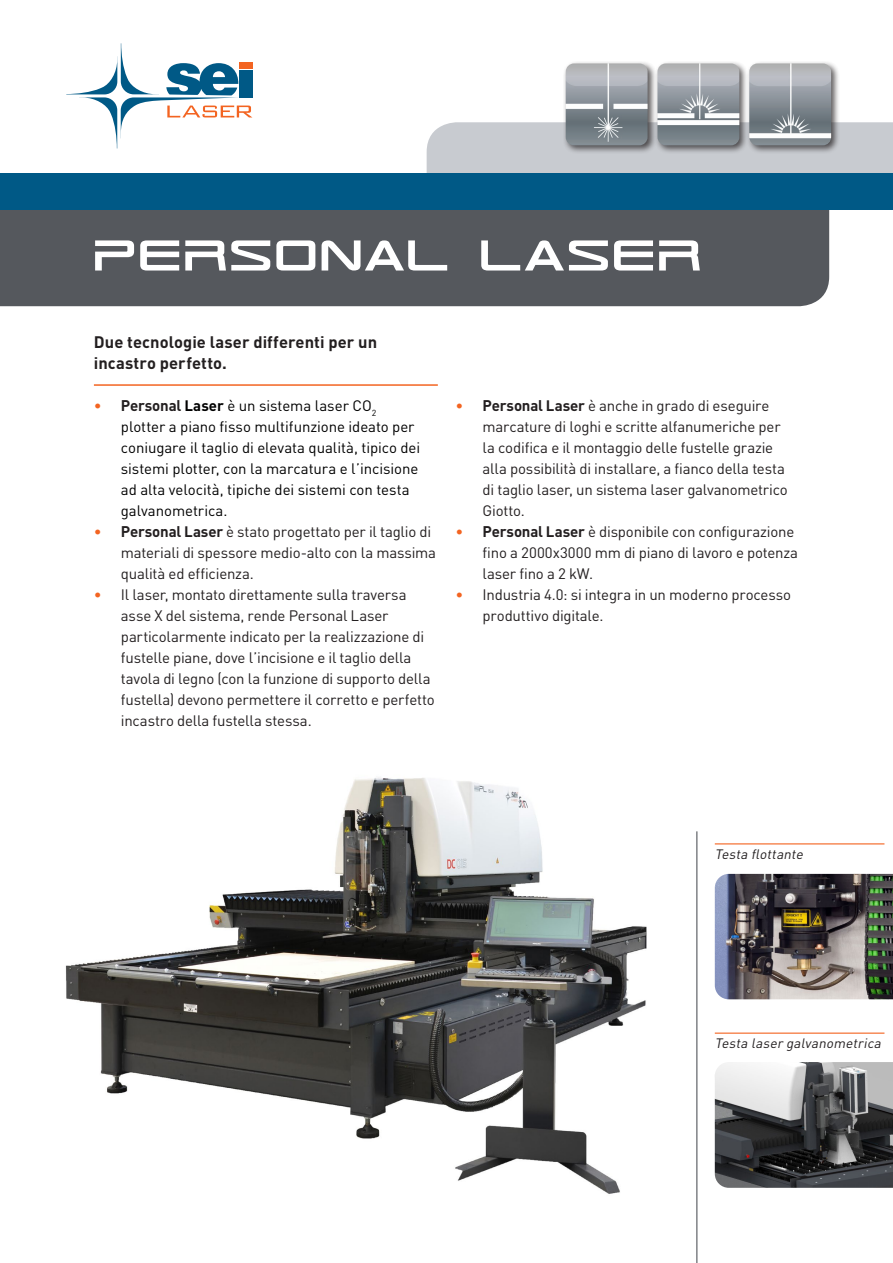
<style>
.page{position:relative;width:893px;height:1263px;background:#fff}
.page>*{position:absolute;margin:0;border:0;box-sizing:border-box;transform-origin:0 0}
.t1{font:57px "TR 909";letter-spacing:-.01em;color:#fff}
.t2{font:700 16.5px/21px "DIN";letter-spacing:.005em;color:#231f20}
.t3{font:15px/21px "DIN Pro";letter-spacing:-.015em;color:#231f20}
.t4{font:15px/21px "DIN Pro";letter-spacing:-.005em;color:#000}
.t5{font:italic 13.5px "DIN";color:#231f20}
.s1{color:#f36421}
.s2{font-family:"DIN";font-weight:700;font-size:15.3px;color:#231f20}
.s3{font-family:"DIN";font-weight:700}
.s4{font-family:"DIN";font-weight:700;font-size:15.3px}
</style>
<div class="page">
<img style="left:65px;top:777px;width:582px;height:417px">
<div style="left:427px;top:122px;width:466px;height:51px;background:#c8cbd0"></div>
<div style="left:0;top:209px;width:829px;height:97px;background:#55585d"></div>
<svg style="left:66px;top:43px;width:186px;height:106px"></svg>
<div style="left:0;top:173px;width:893px;height:36px;background:#005986"></div>
<hr style="left:94px;top:384px;width:344px;height:2px;background:#f36421">
<div style="left:746px;top:61px;width:94px;height:94px;background:#231f20;opacity:.75"></div>
<img style="left:749px;top:63px;width:82px;height:82px">
<div style="left:655px;top:61px;width:94px;height:94px;background:#231f20;opacity:.75"></div>
<img style="left:657px;top:63px;width:82px;height:82px">
<div style="left:563px;top:61px;width:94px;height:94px;background:#231f20;opacity:.75"></div>
<img style="left:566px;top:63px;width:82px;height:82px">
<hr style="left:696px;top:831px;width:1px;height:432px;background:#55585d">
<img style="left:715px;top:874px;width:178px;height:125px">
<img style="left:715px;top:1062px;width:178px;height:126px">
<hr style="left:715px;top:843px;width:169px;height:1px;background:#f36421">
<hr style="left:715px;top:1032px;width:169px;height:2px;background:#f36421">
<p class="t1" style="left:92px;top:217px;width:611px">personal laser</p>
<p class="t2" style="left:94px;top:331px;width:285px">Due tecnologie laser differenti per un incastro perfetto.</p>
<p class="t4" style="left:121px;top:394px;width:301px;text-indent:-27px"><span class="s1">•</span> <span class="s2">Personal</span> <span class="s3">Laser</span> è un sistema laser CO<sub>2 </sub>plotter a piano fisso multifunzione ideato per coniugare il taglio di elevata qualità, tipico dei sistemi plotter, con la marcatura e l’incisione ad alta velocità, tipiche dei sistemi con testa galvanometrica.</p>
<p class="t3" style="left:121px;top:520px;width:317px;text-indent:-27px"><span class="s1">•</span> <span class="s4">Personal</span> <span class="s3">Laser</span> è stato progettato per il taglio di materiali di spessore medio-alto con la massima qualità ed efficienza.</p>
<p class="t3" style="left:121px;top:583px;width:315px;text-indent:-27px"><span class="s1">•</span> Il laser, montato direttamente sulla traversa asse X del sistema, rende Personal Laser particolarmente indicato per la realizzazione di fustelle piane, dove l’incisione e il taglio della tavola di legno (con la funzione di supporto della fustella) devono permettere il corretto e perfetto incastro della fustella stessa.</p>
<p class="t3" style="left:483px;top:394px;width:307px;text-indent:-27px"><span class="s1">•</span> <span class="s4">Personal</span> <span class="s3">Laser</span> è anche in grado di eseguire marcature di loghi e scritte alfanumeriche per la codifica e il montaggio delle fustelle grazie alla possibilità di installare, a fianco della testa di taglio laser, un sistema laser galvanometrico Giotto.</p>
<p class="t3" style="left:483px;top:520px;width:317px;text-indent:-27px"><span class="s1">•</span> <span class="s4">Personal</span> <span class="s3">Laser</span> è disponibile con configurazione fino a 2000x3000 mm di piano di lavoro e potenza laser fino a 2 kW.</p>
<p class="t3" style="left:483px;top:583px;width:310px;text-indent:-27px"><span class="s1">•</span> Industria 4.0: si integra in un moderno processo produttivo digitale.</p>
<p class="t5" style="left:715px;top:846px;width:92px">Testa flottante</p>
<p class="t5" style="left:715px;top:1035px;width:171px">Testa laser galvanometrica</p>
</div>
